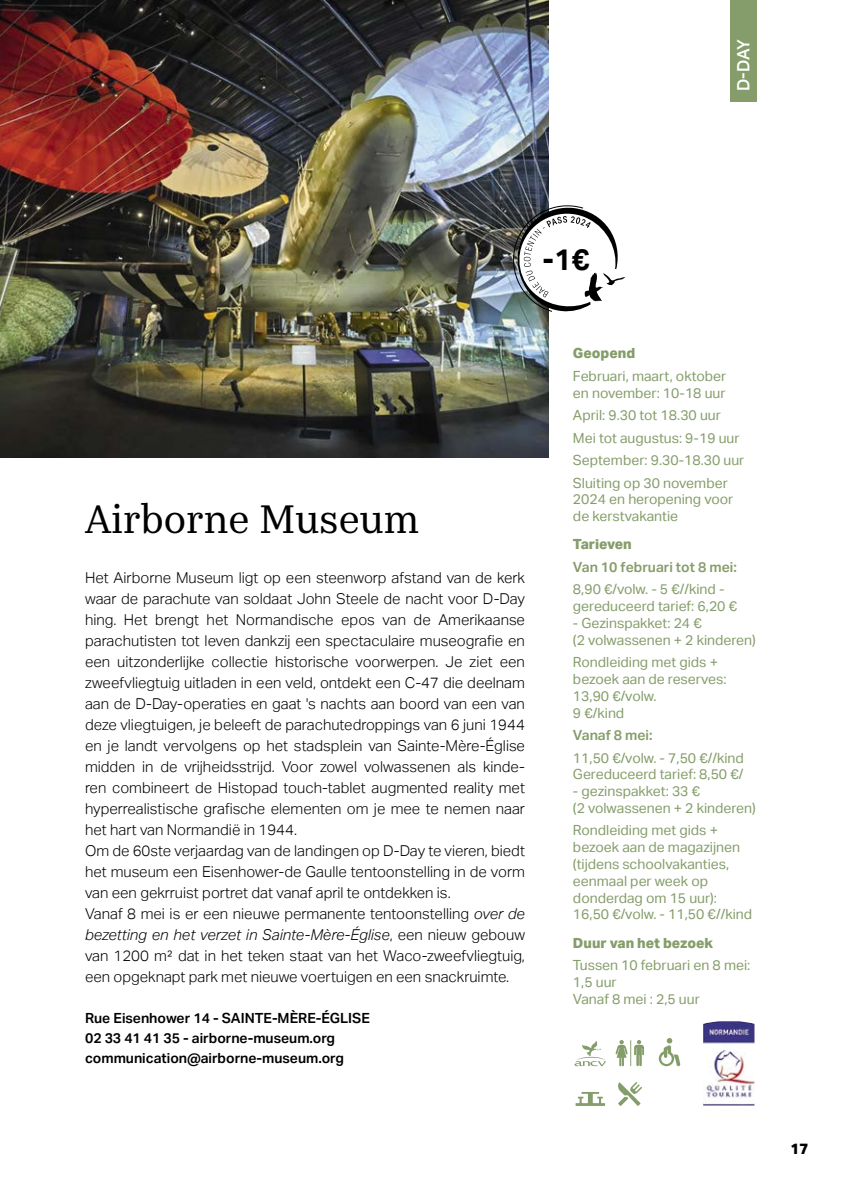
<style>
.page{position:relative;width:842px;height:1191px;background:#fff}
.page>*{position:absolute;margin:0;border:0;box-sizing:border-box;transform-origin:0 0}
.t1{font:40px "Kazimir Text";color:#000}
.t2{font:700 29.8px "Aktiv Grotesk";color:#000}
.t3{font:500 17px "Aktiv Grotesk";color:#fff}
.t4{font:300 15px/21px "Aktiv Grotesk";color:#000}
.t5{font:800 15px "Aktiv Grotesk";color:#000}
.t6{font:14px/16.8px "Aktiv Grotesk";color:#859d6a}
.t7{font:600 14px/20px "Aktiv Grotesk";color:#000}
.t8{font:800 14px "Aktiv Grotesk";color:#859d6a}
.t9{font:600 14px "Aktiv Grotesk";color:#859d6a}
.s1{font-style:italic}
</style>
<div class="page">
<img style="left:0;top:0;width:549px;height:458px">
<svg style="left:574px;top:1040px;width:32px;height:26px"></svg>
<svg style="left:659px;top:1038px;width:21px;height:28px"></svg>
<svg style="left:616px;top:1040px;width:28px;height:26px"></svg>
<div style="left:730px;top:0;width:27px;height:102px;background:#859d6a"></div>
<img style="left:703px;top:1021px;width:51px;height:84px">
<svg style="left:576px;top:1092px;width:29px;height:14px"></svg>
<svg style="left:618px;top:1082px;width:24px;height:24px"></svg>
<svg style="left:511px;top:203px;width:114px;height:109px"></svg>
<p class="t3" style="left:734px;top:91px;width:53px;rotate:-90deg">D-DAY</p>
<h2 class="t2" style="left:542px;top:242px;width:48px">-1€</h2>
<h1 class="t1" style="left:85px;top:490px;width:336px">Airborne Museum</h1>
<p class="t4" style="left:85px;top:567px;width:441px">Het Airborne Museum ligt op een steenworp afstand van de kerk waar de parachute van soldaat John Steele de nacht voor D-Day hing. Het brengt het Normandische epos van de Amerikaanse parachutisten tot leven dankzij een spectaculaire museografie en een uitzonderlijke collectie historische voorwerpen. Je ziet een zweefvliegtuig uitladen in een veld, ontdekt een C-47 die deelnam aan de D-Day-operaties en gaat 's nachts aan boord van een van deze vliegtuigen, je beleeft de parachutedroppings van 6 juni 1944 en je landt vervolgens op het stadsplein van Sainte-Mère-Église midden in de vrijheidsstrijd. Voor zowel volwassenen als kinde&shy;ren combineert de Histopad touch-tablet augmented reality met hyperrealistische grafische elementen om je mee te nemen naar het hart van Normandië in 1944.<br>Om de 60ste verjaardag van de landingen op D-Day te vieren, biedt het museum een Eisenhower-de Gaulle tentoonstelling in de vorm van een gekrruist portret dat vanaf april te ontdekken is.<br>Vanaf 8 mei is er een nieuwe permanente tentoonstelling <span class="s1">over de bezetting en het verzet in Sainte-Mère-Église</span>, een nieuw gebouw van 1200 m² dat in het teken staat van het Waco-zweefvliegtuig, een opgeknapt park met nieuwe voertuigen en een snackruimte.</p>
<p class="t7" style="left:85px;top:1008px;width:286px">Rue Eisenhower 14 - SAINTE-MÈRE-ÉGLISE<br>02 33 41 41 35 - airborne-museum.org communication@airborne-museum.org</p>
<p class="t8" style="left:573px;top:345px;width:64px">Geopend</p>
<p class="t6" style="left:573px;top:367px;width:155px">Februari, maart, oktober en november: 10-18 uur</p>
<p class="t6" style="left:573px;top:404px;width:173px;line-height:22.4px">April: 9.30 tot 18.30 uur<br>Mei tot augustus: 9-19 uur<br>September: 9.30-18.30 uur<br>Sluiting op 30 november</p>
<p class="t6" style="left:573px;top:491px;width:162px">2024 en heropening voor de kerstvakantie</p>
<p class="t8" style="left:573px;top:536px;width:60px">Tarieven</p>
<p class="t9" style="left:573px;top:559px;width:165px">Van 10 februari tot 8 mei:</p>
<p class="t6" style="left:573px;top:581px;width:165px">8,90 €/volw. - 5 €//kind - gereduceerd tarief: 6,20 €</p>
<p class="t6" style="left:573px;top:614px;width:184px">- Gezinspakket: 24 €<br>(2 volwassenen + 2 kinderen)</p>
<p class="t6" style="left:573px;top:654px;width:155px">Rondleiding met gids + bezoek aan de reserves:<br>13,90 €/volw.<br>9 €/kind</p>
<p class="t9" style="left:573px;top:727px;width:81px">Vanaf 8 mei:</p>
<p class="t6" style="left:573px;top:749px;width:172px">11,50 €/volw. - 7,50 €//kind<br>Gereduceerd tarief: 8,50 €/</p>
<p class="t6" style="left:573px;top:783px;width:184px">- gezinspakket: 33 €<br>(2 volwassenen + 2 kinderen)</p>
<p class="t6" style="left:573px;top:822px;width:181px">Rondleiding met gids + bezoek aan de magazijnen (tijdens schoolvakanties, eenmaal per week op donderdag om 15 uur):<br>16,50 €/volw. - 11,50 €//kind</p>
<p class="t8" style="left:573px;top:934px;width:142px">Duur van het bezoek</p>
<p class="t6" style="left:573px;top:957px;width:179px">Tussen 10 februari en 8 mei:<br>1,5 uur<br>Vanaf 8 mei : 2,5 uur</p>
<p class="t5" style="left:790px;top:1139px;width:19px">17</p>
</div>
